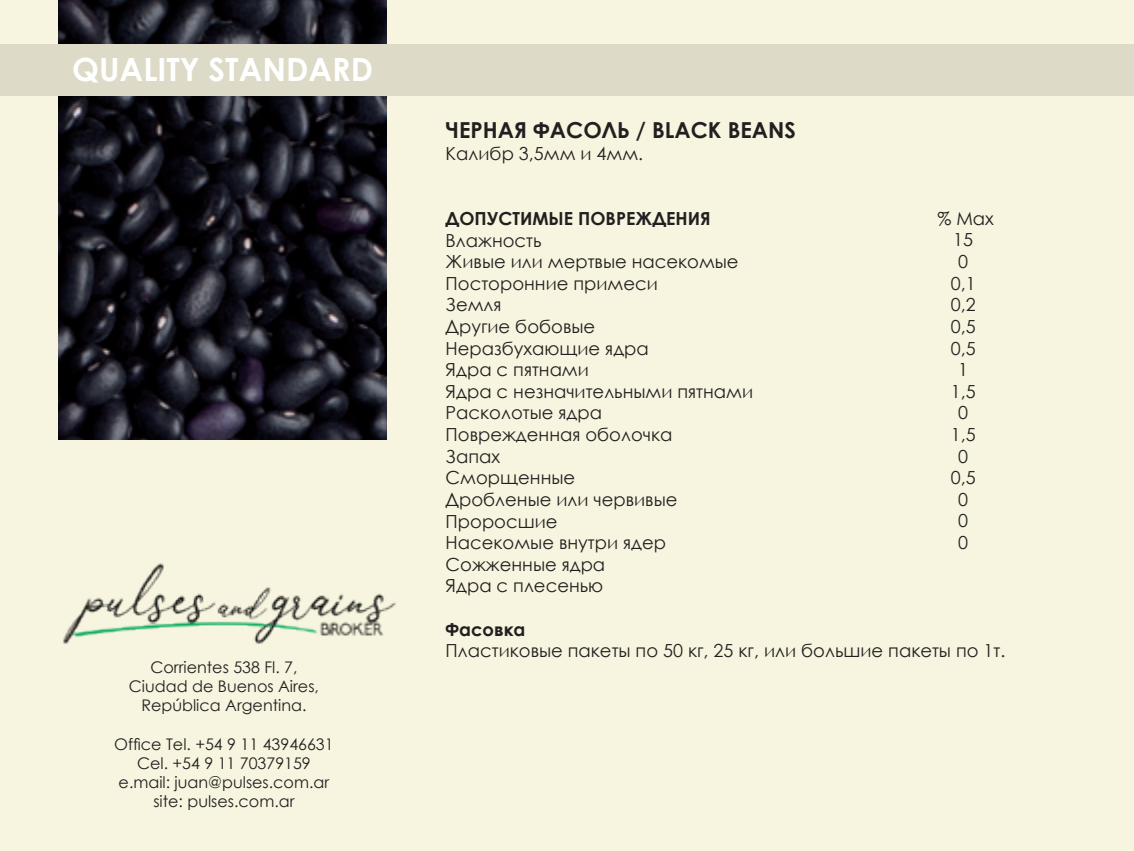
<style>
.page{position:relative;width:1134px;height:851px;background:#fff}
.page>*{position:absolute;margin:0;border:0;box-sizing:border-box;transform-origin:0 0}
.t1{font:700 32px "Century Gothic";color:#fff}
.t2{font:700 22px "Century Gothic";color:#231f20}
.t3{font:18px/21.6px "Century Gothic";color:#231f20}
.t4{font:700 18px "Century Gothic";color:#231f20}
.t5{font:16px/19.2px "Century Gothic";color:#231f20;text-align:center}
</style>
<div class="page">
<div style="left:0;top:0;width:1134px;height:850px;background:#f7f5df"></div>
<img style="left:58px;top:0;width:329px;height:439px">
<div style="left:0;top:44px;width:1134px;height:51px;background:#dddbc7"></div>
<img style="left:63px;top:563px;width:333px;height:81px">
<h1 class="t1" style="left:72px;top:45px;width:302px">QUALITY STANDARD</h1>
<p class="t5" style="left:129px;top:657px;width:192px">Corrientes 538 Fl. 7,<br>Ciudad de Buenos Aires,<br>República Argentina.</p>
<p class="t5" style="left:114px;top:734px;width:221px">Office Tel. +54 9 11 43946631<br>Cel. +54 9 11 70379159 e.mail: juan@pulses.com.ar site: pulses.com.ar</p>
<p class="t2" style="left:446px;top:114px;width:352px">ЧЕРНАЯ ФАСОЛЬ / BLACK BEANS</p>
<p class="t3" style="left:446px;top:142px;width:199px">Калибр 3,5мм и 4мм.</p>
<p class="t3" style="left:937px;top:207px;width:58px;text-align:center">% Max<br>15<br>0<br>0,1<br>0,2<br>0,5<br>0,5<br>1<br>1,5<br>0<br>1,5<br>0<br>0,5<br>0<br>0<br>0</p>
<p class="t4" style="left:446px;top:205px;width:267px">ДОПУСТИМЫЕ ПОВРЕЖДЕНИЯ</p>
<p class="t3" style="left:446px;top:229px;width:309px">Влажность<br>Живые или мертвые насекомые<br>Посторонние примеси<br>Земля<br>Другие бобовые<br>Неразбухающие ядра<br>Ядра с пятнами<br>Ядра с незначительными пятнами<br>Расколотые ядра<br>Поврежденная оболочка<br>Запах<br>Сморщенные<br>Дробленые или червивые<br>Проросшие<br>Насекомые внутри ядер<br>Сожженные ядра<br>Ядра с плесенью</p>
<p class="t4" style="left:446px;top:615px;width:81px">Фасовка</p>
<p class="t3" style="left:446px;top:639px;width:561px">Пластиковые пакеты по 50 кг, 25 кг, или большие пакеты по 1т.</p>
</div>
